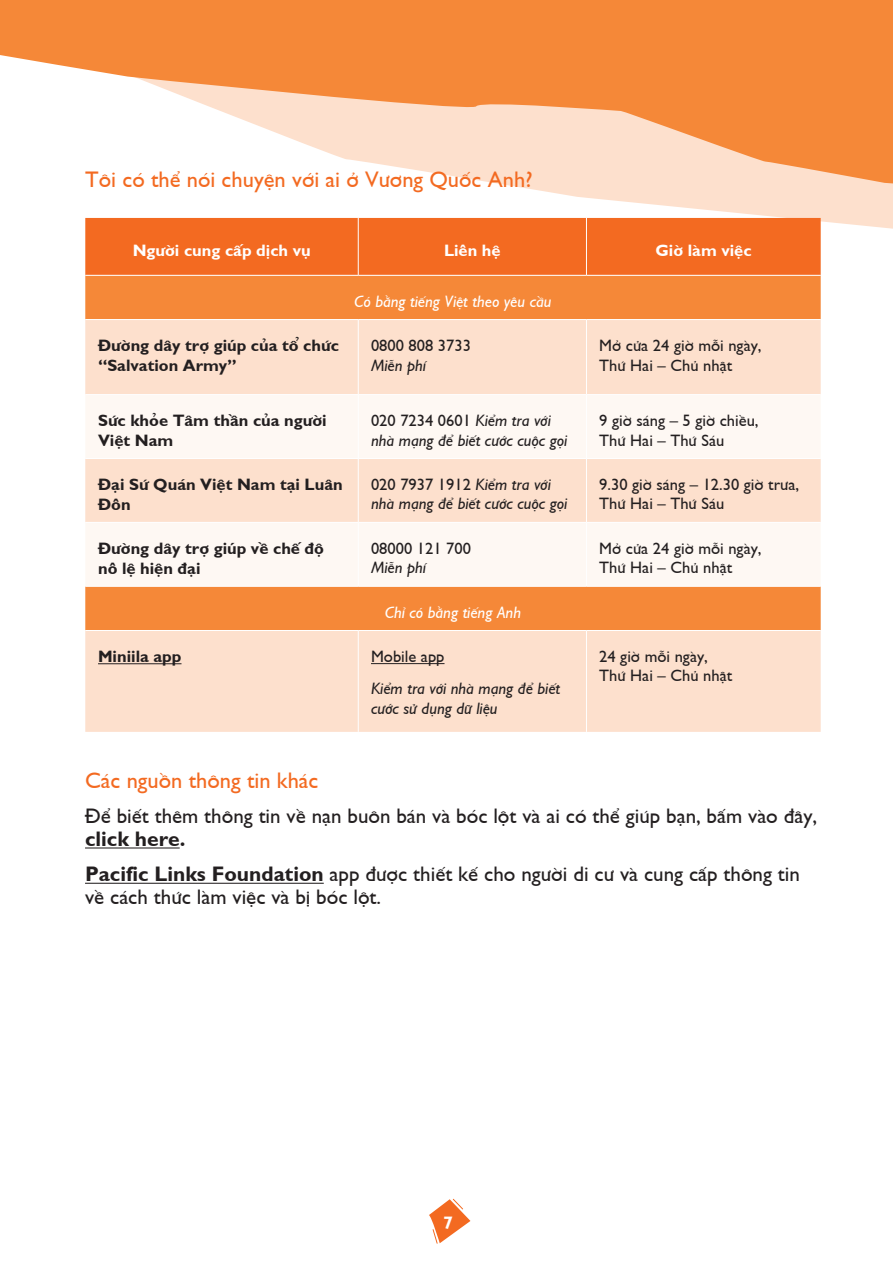
<style>
.page{position:relative;width:893px;height:1263px;background:#fff}
.page>*{position:absolute;margin:0;border:0;box-sizing:border-box;transform-origin:0 0}
.t1{font:22.5px "SFU Gill Sans";color:#f36a21}
.t2{font:21px/22.5px "SFU Gill Sans";color:#231f20}
.t3{font:700 18px "SFU Gill Sans";color:#fff}
.t4{font:16.5px/19.5px "SFU Gill Sans";color:#231f20}
.t5{font:700 16.5px/19.5px "SFU Gill Sans";color:#231f20}
.t6{font:italic 16.5px/19.5px "SFU Gill Sans";color:#231f20}
.t7{font:italic 16.5px "SFU Gill Sans";color:#fff}
.t8{font:700 16.5px "SFU Gill Sans";color:#fff}
.s1{font-style:italic}
.s2{font-style:normal}
.s3{font-weight:700}
</style>
<div class="page">
<svg style="left:86px;top:187px;width:807px;height:42px"></svg>
<svg style="left:0;top:0;width:893px;height:187px;fill:#f58838"></svg>
<svg style="left:429px;top:1198px;width:41px;height:46px"></svg>
<div style="left:85px;top:218px;width:736px;height:57px;background:#f36a21"></div>
<div style="left:85px;top:276px;width:736px;height:43px;background:#f58838"></div>
<svg style="left:85px;top:320px;width:736px;height:412px;background:#fbceaf"></svg>
<svg style="left:85px;top:395px;width:736px;height:191px;fill:#fef8f3"></svg>
<hr style="left:358px;top:218px;width:1px;height:57px;background:#fff">
<hr style="left:586px;top:218px;width:1px;height:57px;background:#fff">
<hr style="left:358px;top:320px;width:1px;height:74px;background:#fff">
<hr style="left:586px;top:320px;width:1px;height:74px;background:#fff">
<hr style="left:85px;top:394px;width:273px;height:1px;background:#fff">
<hr style="left:358px;top:394px;width:228px;height:1px;background:#fff">
<hr style="left:358px;top:395px;width:1px;height:63px;background:#fff">
<hr style="left:586px;top:394px;width:235px;height:1px;background:#fff">
<hr style="left:586px;top:395px;width:1px;height:63px;background:#fff">
<hr style="left:85px;top:458px;width:273px;height:1px;background:#fff">
<hr style="left:358px;top:458px;width:228px;height:1px;background:#fff">
<hr style="left:358px;top:459px;width:1px;height:63px;background:#fff">
<hr style="left:586px;top:458px;width:235px;height:1px;background:#fff">
<hr style="left:586px;top:459px;width:1px;height:63px;background:#fff">
<hr style="left:85px;top:522px;width:273px;height:1px;background:#fff">
<hr style="left:358px;top:522px;width:228px;height:1px;background:#fff">
<hr style="left:358px;top:523px;width:1px;height:63px;background:#fff">
<hr style="left:586px;top:522px;width:235px;height:1px;background:#fff">
<hr style="left:586px;top:523px;width:1px;height:63px;background:#fff">
<hr style="left:85px;top:586px;width:273px;height:1px;background:#fff">
<hr style="left:358px;top:586px;width:228px;height:1px;background:#fff">
<hr style="left:586px;top:586px;width:235px;height:1px;background:#fff">
<hr style="left:85px;top:630px;width:273px;height:1px;background:#fff">
<hr style="left:358px;top:630px;width:228px;height:1px;background:#fff">
<hr style="left:358px;top:631px;width:1px;height:101px;background:#fff">
<hr style="left:586px;top:630px;width:235px;height:1px;background:#fff">
<hr style="left:586px;top:631px;width:1px;height:101px;background:#fff">
<hr style="left:98px;top:663px;width:83px;height:1px;background:#231f20">
<hr style="left:371px;top:663px;width:73px;height:1px;background:#231f20">
<hr style="left:85px;top:847px;width:95px;height:1px;background:#231f20">
<hr style="left:85px;top:883px;width:239px;height:1px;background:#231f20">
<p class="t1" style="left:85px;top:162px;width:449px">Tôi có thể nói chuyện với ai ở Vương Quốc Anh?</p>
<p class="t8" style="left:133px;top:237px;width:180px">Người cung cấp dịch vụ</p>
<p class="t8" style="left:444px;top:237px;width:58px">Liên hệ</p>
<p class="t8" style="left:655px;top:237px;width:98px">Giờ làm việc</p>
<p class="t7" style="left:354px;top:288px;width:199px">Có bằng tiếng Việt theo yêu cầu</p>
<p class="t5" style="left:98px;top:334px;width:242px">Đường dây trợ giúp của tổ chức “Salvation Army”</p>
<p class="t4" style="left:371px;top:334px;width:101px">0800 808 3733<br><span class="s1">Miễn phí</span></p>
<p class="t4" style="left:599px;top:334px;width:164px">Mở cửa 24 giờ mỗi ngày,<br>Thứ Hai – Chủ nhật</p>
<p class="t5" style="left:98px;top:409px;width:230px">Sức khỏe Tâm thần của người<br>Việt Nam</p>
<p class="t6" style="left:371px;top:409px;width:198px"><span class="s2">020 7234 0601</span> Kiểm tra với nhà mạng để biết cước cuộc gọi</p>
<p class="t4" style="left:599px;top:409px;width:161px">9 giờ sáng – 5 giờ chiều,</p>
<p class="t4" style="left:599px;top:429px;width:127px">Thứ Hai – Thứ Sáu</p>
<p class="t5" style="left:98px;top:473px;width:246px">Đại Sứ Quán Việt Nam tại Luân<br>Đôn</p>
<p class="t6" style="left:371px;top:473px;width:198px"><span class="s2">020 7937 1912</span> Kiểm tra với nhà mạng để biết cước cuộc gọi</p>
<p class="t4" style="left:599px;top:473px;width:201px">9.30 giờ sáng – 12.30 giờ trưa,<br>Thứ Hai – Thứ Sáu</p>
<p class="t5" style="left:98px;top:537px;width:228px">Đường dây trợ giúp về chế độ nô lệ hiện đại</p>
<p class="t4" style="left:371px;top:537px;width:101px">08000 121 700<br><span class="s1">Miễn phí</span></p>
<p class="t4" style="left:599px;top:537px;width:164px">Mở cửa 24 giờ mỗi ngày,</p>
<p class="t4" style="left:599px;top:556px;width:134px">Thứ Hai – Chủ nhật</p>
<p class="t7" style="left:385px;top:599px;width:138px">Chỉ có bằng tiếng Anh</p>
<p class="t5" style="left:98px;top:645px;width:85px">Miniila app</p>
<p class="t4" style="left:371px;top:645px;width:75px">Mobile app</p>
<p class="t6" style="left:371px;top:677px;width:191px">Kiểm tra với nhà mạng để biết cước sử dụng dữ liệu</p>
<p class="t4" style="left:599px;top:645px;width:110px">24 giờ mỗi ngày,</p>
<p class="t4" style="left:599px;top:664px;width:134px">Thứ Hai – Chủ nhật</p>
<p class="t1" style="left:85px;top:763px;width:235px">Các nguồn thông tin khác</p>
<p class="t2" style="left:85px;top:803px;width:734px">Để biết thêm thông tin về nạn buôn bán và bóc lột và ai có thể giúp bạn, bấm vào đây, <span class="s3">click here.</span></p>
<p class="t2" style="left:85px;top:861px;width:716px"><span class="s3">Pacific Links Foundation</span> app được thiết kế cho người di cư và cung cấp thông tin về cách thức làm việc và bị bóc lột.</p>
<p class="t3" style="left:443px;top:1209px;width:11px">7</p>
</div>
